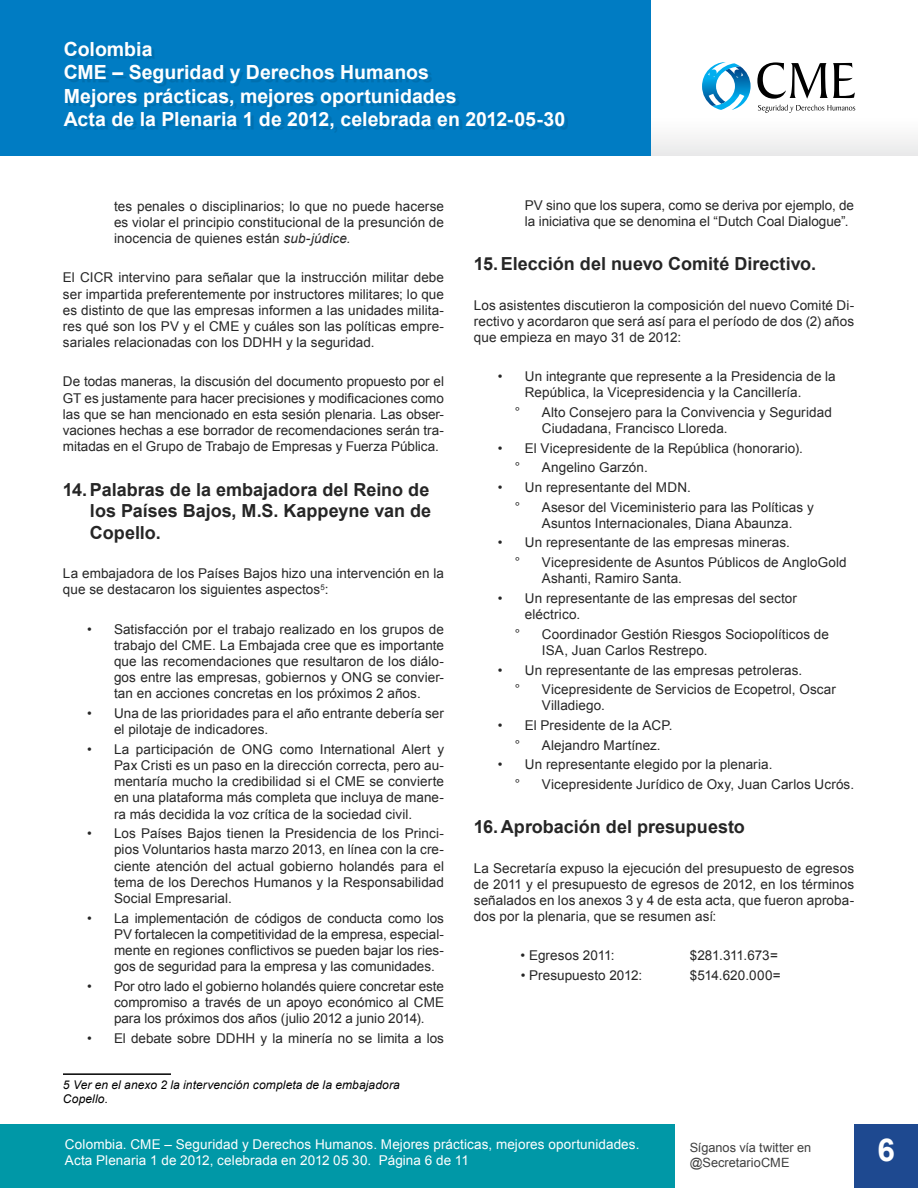
<style>
.page{position:relative;width:918px;height:1188px;background:#fff}
.page>*{position:absolute;margin:0;border:0;box-sizing:border-box;transform-origin:0 0}
.t1{font:700 31.5px "Arial";color:#fff}
.t2{font:700 19.5px/23.4px "Arial";color:#fff}
.t3{font:700 18px/21.6px "Arial";color:#262626;text-align:justify}
.t4{font:13.5px/16.2px "Arial";letter-spacing:.005em;color:#262626}
.t5{font:13.5px/16.2px "Arial";letter-spacing:.01em;color:#fff}
.t6{font:13.5px "Arial";letter-spacing:-.015em;color:#262626}
.t7{font:12.75px/14.7px "Arial";color:#404040}
.t8{font:italic 12px/14.4px "Arial";letter-spacing:.01em;color:#000}
.s1{font-style:italic}
</style>
<div class="page">
<div style="left:854px;top:1124px;width:64px;height:64px;background:#1e4990"></div>
<div style="left:0;top:1124px;width:675px;height:64px;background:#0098a7"></div>
<div style="left:0;top:0;width:651px;height:155px;background:#007cc3"></div>
<div style="left:651px;top:0;width:267px;height:155px;background:linear-gradient(to bottom,#fff,#f6f7f7)"></div>
<div style="left:67px;top:45px;width:500px;height:87px;background:#000;opacity:.1"></div>
<svg style="left:757px;top:62px;width:98px;height:37px"></svg>
<svg style="left:758px;top:105px;width:97px;height:8px"></svg>
<svg style="left:702px;top:62px;width:49px;height:48px"></svg>
<hr style="left:63px;top:1073px;width:108px;height:2px;background:#000">
<h2 class="t2" style="left:64px;top:38px;width:503px">Colombia<br>CME – Seguridad y Derechos Humanos<br>Mejores prácticas, mejores oportunidades<br>Acta de la Plenaria 1 de 2012, celebrada en 2012-05-30</h2>
<p class="t4" style="left:114px;top:198px;width:332px;text-align:justify">tes penales o disciplinarios; lo que no puede hacerse es violar el principio constitucional de la presunción de inocencia de quienes están <span class="s1">sub-júdice.</span></p>
<p class="t4" style="left:63px;top:270px;width:383px;text-align:justify">El CICR intervino para señalar que la instrucción militar debe ser impartida preferentemente por instructores militares; lo que es distinto de que las empresas informen a las unidades milita&shy;res qué son los PV y el CME y cuáles son las políticas empre&shy;sariales relacionadas con los DDHH y la seguridad.</p>
<p class="t4" style="left:63px;top:374px;width:383px;text-align:justify">De todas maneras, la discusión del documento propuesto por el GT es justamente para hacer precisiones y modificaciones como las que se han mencionado en esta sesión plenaria. Las obser&shy;vaciones hechas a ese borrador de recomendaciones serán tra&shy;mitadas en el Grupo de Trabajo de Empresas y Fuerza Pública.</p>
<h3 class="t3" style="left:90px;top:479px;width:343px;text-indent:-27px">14.Palabras de la embajadora del Reino de los Países Bajos, M.S. Kappeyne van de Copello.</h3>
<p class="t4" style="left:63px;top:566px;width:383px">La embajadora de los Países Bajos hizo una intervención en la que se destacaron los siguientes aspectos<sup>5</sup>:</p>
<p class="t4" style="left:114px;top:621px;width:332px;text-align:justify;text-indent:-27px">• Satisfacción por el trabajo realizado en los grupos de trabajo del CME. La Embajada cree que es importante que las recomendaciones que resultaron de los diálo&shy;gos entre las empresas, gobiernos y ONG se convier&shy;tan en acciones concretas en los próximos 2 años.</p>
<p class="t4" style="left:114px;top:705px;width:331px;text-indent:-27px">• Una de las prioridades para el año entrante debería ser el pilotaje de indicadores.</p>
<p class="t4" style="left:114px;top:741px;width:332px;text-align:justify;text-indent:-27px">• La participación de ONG como International Alert y Pax Cristi es un paso en la dirección correcta, pero au&shy;mentaría mucho la credibilidad si el CME se convierte en una plataforma más completa que incluya de mane&shy;ra más decidida la voz crítica de la sociedad civil.</p>
<p class="t4" style="left:114px;top:826px;width:332px;text-align:justify;text-indent:-27px">• Los Países Bajos tienen la Presidencia de los Princi&shy;pios Voluntarios hasta marzo 2013, en línea con la cre&shy;ciente atención del actual gobierno holandés para el tema de los Derechos Humanos y la Responsabilidad Social Empresarial.</p>
<p class="t4" style="left:114px;top:910px;width:332px;text-align:justify;text-indent:-27px">• La implementación de códigos de conducta como los PV fortalecen la competitividad de la empresa, especial&shy;mente en regiones conflictivos se pueden bajar los ries&shy;gos de seguridad para la empresa y las comunidades.</p>
<p class="t4" style="left:114px;top:978px;width:332px;text-align:justify;text-indent:-27px">• Por otro lado el gobierno holandés quiere concretar este compromiso a través de un apoyo económico al CME para los próximos dos años (julio 2012 a junio 2014).</p>
<p class="t4" style="left:87px;top:1030px;width:359px">• El debate sobre DDHH y la minería no se limita a los</p>
<p class="t8" style="left:63px;top:1077px;width:338px">5 Ver en el anexo 2 la intervención completa de la embajadora<br>Copello.</p>
<p class="t4" style="left:525px;top:197px;width:331px">PV sino que los supera, como se deriva por ejemplo, de la iniciativa que se denomina el “Dutch Coal Dialogue”.</p>
<h3 class="t3" style="left:474px;top:254px;width:344px">15. Elección del nuevo Comité Directivo.</h3>
<p class="t4" style="left:474px;top:297px;width:382px;text-align:justify">Los asistentes discutieron la composición del nuevo Comité Di&shy;rectivo y acordaron que será así para el período de dos (2) años que empieza en mayo 31 de 2012:</p>
<p class="t4" style="left:498px;top:369px;width:339px;text-align:center">• Un integrante que represente a la Presidencia de la<br>República, la Vicepresidencia y la Cancillería.</p>
<p class="t4" style="left:515px;top:404px;width:7px">°</p>
<p class="t4" style="left:542px;top:404px;width:291px">Alto Consejero para la Convivencia y Seguridad<br>Ciudadana, Francisco Lloreda.</p>
<p class="t4" style="left:515px;top:438px;width:289px;line-height:19.6px;text-indent:-17px">• El Vicepresidente de la República (honorario). °</p>
<p class="t4" style="left:542px;top:460px;width:107px">Angelino Garzón.</p>
<p class="t4" style="left:515px;top:478px;width:178px;line-height:19.6px;text-indent:-17px">• Un representante del MDN. °</p>
<p class="t4" style="left:542px;top:499px;width:273px">Asesor del Viceministerio para las Políticas y<br>Asuntos Internacionales, Diana Abaunza.</p>
<p class="t4" style="left:515px;top:533px;width:277px;line-height:19.6px;text-indent:-17px">• Un representante de las empresas mineras. °</p>
<p class="t4" style="left:542px;top:554px;width:306px">Vicepresidente de Asuntos Públicos de AngloGold<br>Ashanti, Ramiro Santa.</p>
<p class="t4" style="left:525px;top:590px;width:274px;text-indent:-27px">• Un representante de las empresas del sector eléctrico.</p>
<p class="t4" style="left:515px;top:626px;width:7px">°</p>
<p class="t4" style="left:542px;top:626px;width:289px">Coordinador Gestión Riesgos Sociopolíticos de<br>ISA, Juan Carlos Restrepo.</p>
<p class="t4" style="left:515px;top:660px;width:289px;line-height:19.6px;text-indent:-17px">• Un representante de las empresas petroleras. °</p>
<p class="t4" style="left:542px;top:681px;width:296px">Vicepresidente de Servicios de Ecopetrol, Oscar<br>Villadiego.</p>
<p class="t4" style="left:515px;top:715px;width:159px;line-height:19.6px;text-indent:-17px">• El Presidente de la ACP. °</p>
<p class="t4" style="left:542px;top:737px;width:120px">Alejandro Martínez.</p>
<p class="t4" style="left:515px;top:755px;width:259px;line-height:19.6px;text-indent:-17px">• Un representante elegido por la plenaria. °</p>
<p class="t4" style="left:542px;top:776px;width:314px">Vicepresidente Jurídico de Oxy, Juan Carlos Ucrós.</p>
<h3 class="t3" style="left:474px;top:817px;width:273px">16.Aprobación del presupuesto</h3>
<p class="t4" style="left:474px;top:860px;width:382px;text-align:justify">La Secretaría expuso la ejecución del presupuesto de egresos de 2011 y el presupuesto de egresos de 2012, en los términos señalados en los anexos 3 y 4 de esta acta, que fueron aproba&shy;dos por la plenaria, que se resumen así:</p>
<p class="t4" style="left:521px;top:948px;width:96px">• Egresos 2011:</p>
<p class="t6" style="left:690px;top:947px;width:90px">$281.311.673=</p>
<p class="t4" style="left:521px;top:967px;width:123px">• Presupuesto 2012:</p>
<p class="t4" style="left:690px;top:967px;width:92px">$514.620.000=</p>
<p class="t5" style="left:65px;top:1137px;width:576px">Colombia. CME – Seguridad y Derechos Humanos. Mejores prácticas, mejores oportunidades.<br>Acta Plenaria 1 de 2012, celebrada en 2012 05 30. Página 6 de 11</p>
<p class="t7" style="left:690px;top:1141px;width:123px">Síganos vía twitter en @SecretarioCME</p>
<h1 class="t1" style="left:877px;top:1128px;width:19px">6</h1>
</div>
